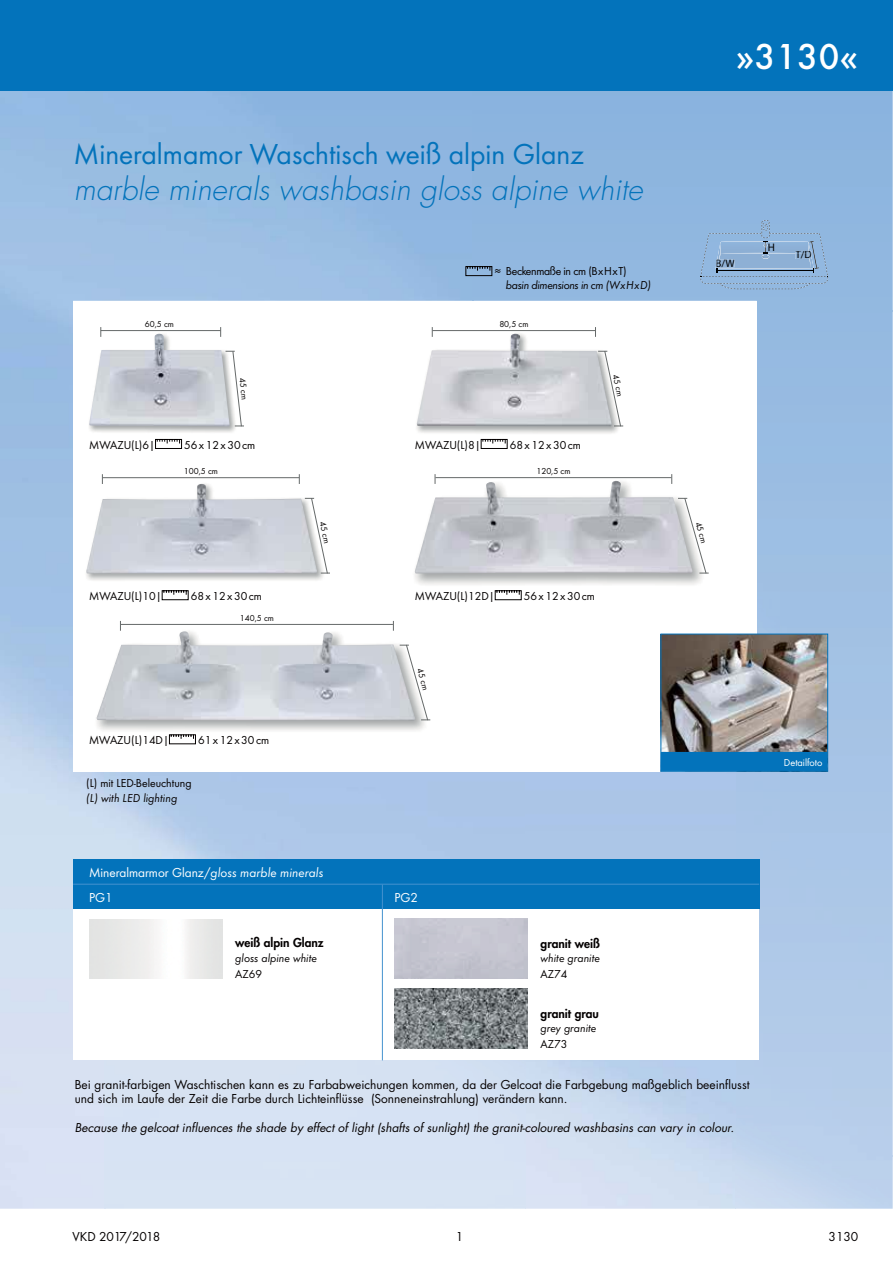
<style>
.page{position:relative;width:893px;height:1263px;background:#fff}
.page>*{position:absolute;margin:0;border:0;box-sizing:border-box;transform-origin:0 0}
.t1{font:500 37.5px "Futura";color:#fff}
.t2{font:italic 300 30px "Futura";color:#0373bb}
.t3{font:30px "Futura Boo";color:#0373bb}
.t4{font:13.5px/24.9px "Futura Boo";color:#fff}
.t5{font:13.5px "Futura Boo";color:#040000}
.t6{font:12px/14.4px "Futura Std";color:#040000}
.t7{font:12px "Futura Boo";color:#040000}
.t8{font:italic 12px "Futura Std";color:#040000}
.t9{font:12px "Futura Boo Obl";color:#040000}
.t10{font:800 12px "Futura";color:#040000}
.t11{font:12px "Futura Boo Obl";letter-spacing:-.03em;color:#040000}
.t12{font:12px "Futura Boo";letter-spacing:-.03em;color:#040000}
.t13{font:10.95px "Myriad Pro";color:#000}
.t14{font:10.5px "Futura Boo";color:#fff}
.t15{font:9px "Futura Boo";color:#040000}
.s1{font-family:"Futura Boo Obl"}
</style>
<div class="page">
<img style="left:0;top:90px;width:893px;height:221px">
<img style="left:736px;top:311px;width:157px;height:898px">
<div style="left:0;top:0;width:893px;height:90px;background:#0373bb"></div>
<div style="left:73px;top:301px;width:684px;height:471px;background:#fff"></div>
<img style="left:662px;top:636px;width:164px;height:116px">
<div style="left:660px;top:634px;width:168px;height:138px;border:1px solid #0373bb"></div>
<div style="left:661px;top:752px;width:166px;height:19px;background:#0373bb"></div>
<img style="left:719px;top:284px;width:91px;height:5px">
<img style="left:700px;top:258px;width:128px;height:26px">
<img style="left:701px;top:277px;width:127px;height:1px">
<img style="left:703px;top:276px;width:122px;height:1px">
<img style="left:715px;top:241px;width:98px;height:29px">
<img style="left:721px;top:253px;width:74px;height:1px">
<img style="left:721px;top:241px;width:87px;height:1px">
<img style="left:742px;top:269px;width:45px;height:1px">
<img style="left:718px;top:241px;width:3px;height:28px">
<img style="left:808px;top:241px;width:9px;height:28px">
<img style="left:811px;top:242px;width:6px;height:26px">
<img style="left:719px;top:270px;width:94px;height:1px">
<svg style="left:813px;top:267px;width:6px;height:6px"></svg>
<img style="left:719px;top:259px;width:15px;height:8px">
<svg style="left:716px;top:259px;width:3px;height:14px"></svg>
<svg style="left:795px;top:251px;width:16px;height:8px"></svg>
<svg style="left:762px;top:220px;width:12px;height:39px"></svg>
<svg style="left:465px;top:266px;width:28px;height:10px"></svg>
<img style="left:89px;top:333px;width:147px;height:100px">
<img style="left:89px;top:334px;width:141px;height:92px">
<svg style="left:155px;top:439px;width:27px;height:10px"></svg>
<svg style="left:480px;top:439px;width:28px;height:10px"></svg>
<svg style="left:161px;top:590px;width:28px;height:10px"></svg>
<svg style="left:494px;top:590px;width:28px;height:10px"></svg>
<svg style="left:169px;top:734px;width:27px;height:11px"></svg>
<img style="left:416px;top:332px;width:202px;height:102px">
<img style="left:417px;top:334px;width:195px;height:92px">
<img style="left:96px;top:631px;width:305px;height:89px">
<img style="left:415px;top:481px;width:263px;height:93px">
<img style="left:86px;top:482px;width:238px;height:99px">
<img style="left:86px;top:484px;width:231px;height:89px">
<svg style="left:73px;top:885px;width:686px;height:175px"></svg>
<div style="left:73px;top:859px;width:686px;height:49px;background:#0373bb"></div>
<img style="left:394px;top:989px;width:134px;height:59px">
<hr style="left:382px;top:885px;width:1px;height:175px;background:#4592cf">
<hr style="left:73px;top:884px;width:686px;height:1px;background:#4592cf">
<svg style="left:225px;top:350px;width:19px;height:77px"></svg>
<hr style="left:101px;top:330px;width:120px;height:1px;background:#656969">
<svg style="left:598px;top:350px;width:25px;height:77px"></svg>
<hr style="left:432px;top:330px;width:163px;height:1px;background:#656969">
<svg style="left:305px;top:497px;width:25px;height:77px"></svg>
<hr style="left:103px;top:477px;width:196px;height:1px;background:#656969">
<hr style="left:435px;top:477px;width:236px;height:1px;background:#656969">
<svg style="left:678px;top:497px;width:31px;height:77px"></svg>
<hr style="left:121px;top:624px;width:272px;height:1px;background:#656969">
<svg style="left:400px;top:644px;width:30px;height:77px"></svg>
<h2 class="t3" style="left:74px;top:142px;width:511px">Mineralmamor Waschtisch weiß alpin Glanz</h2>
<h2 class="t2" style="left:74px;top:175px;width:570px">marble minerals washbasin gloss alpine white</h2>
<p class="t12" style="left:494px;top:266px;width:133px">≈ Beckenmaße in cm (BxHxT)</p>
<p class="t11" style="left:506px;top:280px;width:146px">basin dimensions in cm (WxHxD)</p>
<p class="t15" style="left:145px;top:321px;width:31px">60,5 cm</p>
<p class="t15" style="left:499px;top:321px;width:31px">80,5 cm</p>
<p class="t15" style="left:246px;top:377px;width:24px;rotate:84deg">45 cm</p>
<p class="t15" style="left:619px;top:374px;width:24px;rotate:78deg">45 cm</p>
<p class="t7" style="left:89px;top:440px;width:67px">MWAZU(L)6|</p>
<p class="t7" style="left:184px;top:440px;width:73px">56 x 12 x 30 cm</p>
<p class="t7" style="left:415px;top:440px;width:67px">MWAZU(L)8|</p>
<p class="t7" style="left:510px;top:440px;width:73px">68 x 12 x 30 cm</p>
<p class="t15" style="left:184px;top:468px;width:36px">100,5 cm</p>
<p class="t15" style="left:536px;top:468px;width:36px">120,5 cm</p>
<p class="t15" style="left:326px;top:521px;width:24px;rotate:78deg">45 cm</p>
<p class="t7" style="left:89px;top:591px;width:74px">MWAZU(L)10|</p>
<p class="t7" style="left:191px;top:591px;width:73px">68 x 12 x 30 cm</p>
<p class="t7" style="left:415px;top:591px;width:81px">MWAZU(L)12D|</p>
<p class="t7" style="left:524px;top:591px;width:73px">56 x 12 x 30 cm</p>
<p class="t15" style="left:240px;top:615px;width:36px">140,5 cm</p>
<p class="t7" style="left:89px;top:736px;width:81px">MWAZU(L)14D|</p>
<p class="t7" style="left:198px;top:736px;width:73px">61 x 12 x 30 cm</p>
<p class="t7" style="left:86px;top:779px;width:107px">(L) mit LED-Beleuchtung</p>
<p class="t9" style="left:86px;top:793px;width:93px">(L) with LED lighting</p>
<p class="t4" style="left:89px;top:861px;width:236px">Mineralmarmor Glanz/<span class="s1">gloss marble minerals<br></span>PG1</p>
<p class="t10" style="left:235px;top:937px;width:90px">weiß alpin Glanz</p>
<p class="t9" style="left:235px;top:953px;width:83px">gloss alpine white</p>
<p class="t7" style="left:235px;top:970px;width:28px">AZ69</p>
<p class="t15" style="left:423px;top:668px;width:24px;rotate:74deg">45 cm</p>
<p class="t4" style="left:394px;top:886px;width:25px">PG2</p>
<p class="t10" style="left:541px;top:937px;width:61px">granit weiß</p>
<p class="t9" style="left:541px;top:953px;width:61px">white granite</p>
<p class="t7" style="left:541px;top:970px;width:28px">AZ74</p>
<p class="t10" style="left:541px;top:1007px;width:60px">granit grau</p>
<p class="t9" style="left:541px;top:1023px;width:57px">grey granite</p>
<p class="t7" style="left:541px;top:1040px;width:28px">AZ73</p>
<h1 class="t1" style="left:735px;top:34px;width:125px">»3130«</h1>
<p class="t13" style="left:716px;top:257px;width:21px">B/W</p>
<p class="t13" style="left:768px;top:241px;width:9px">H</p>
<p class="t13" style="left:795px;top:248px;width:18px">T/D</p>
<p class="t15" style="left:702px;top:521px;width:24px;rotate:74deg">45 cm</p>
<p class="t14" style="left:784px;top:758px;width:40px">Detailfoto</p>
<p class="t6" style="left:75px;top:1078px;width:676px">Bei granit-farbigen Waschtischen kann es zu Farbabweichungen kommen, da der Gelcoat die Farbgebung maßgeblich beeinflusst und sich im Laufe der Zeit die Farbe durch Lichteinflüsse (Sonneneinstrahlung) verändern kann.</p>
<p class="t8" style="left:75px;top:1122px;width:661px">Because the gelcoat influences the shade by effect of light (shafts of sunlight) the granit-coloured washbasins can vary in colour.</p>
<p class="t5" style="left:73px;top:1231px;width:89px">VKD 2017/2018</p>
<p class="t5" style="left:456px;top:1231px;width:9px">1</p>
<p class="t5" style="left:828px;top:1231px;width:31px">3130</p>
</div>
